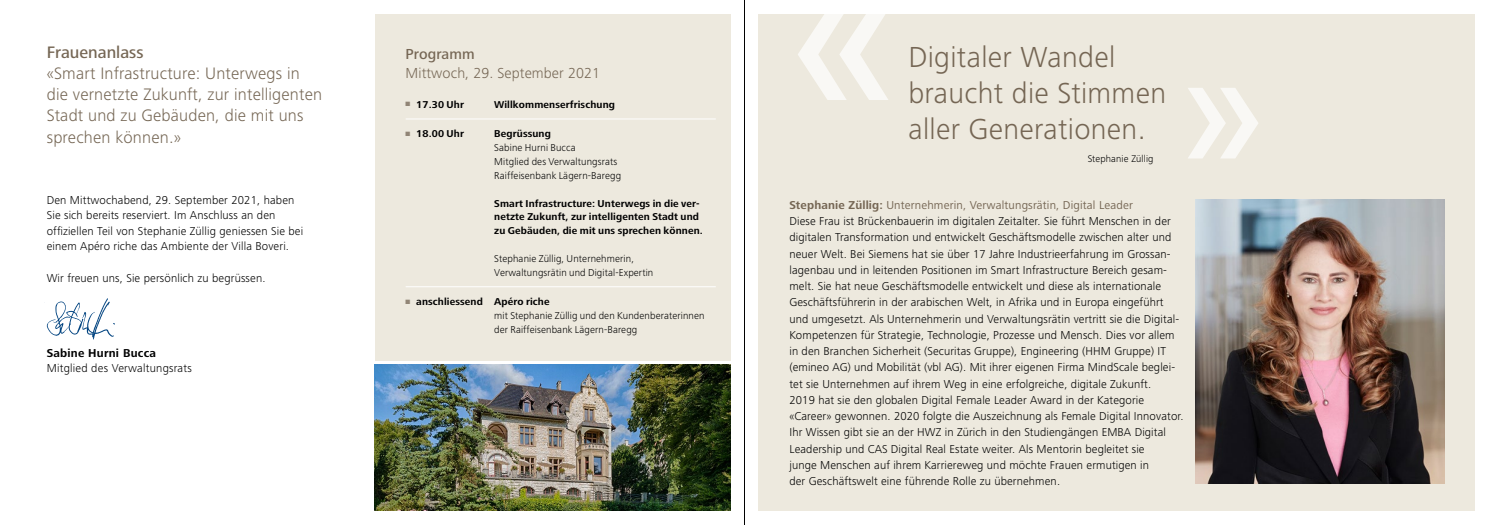
<style>
.page{position:relative;width:1489px;height:525px;background:#fff}
.page>*{position:absolute;margin:0;border:0;box-sizing:border-box;transform-origin:0 0}
.t1{font:300 30px/36px "Frutiger Next LT";letter-spacing:.01em;color:#756654}
.t2{font:300 17.25px/21.2px "Frutiger Next LT";letter-spacing:.01em;color:#756654}
.t3{font:500 17.25px "Frutiger Next LT";color:#756654}
.t4{font:300 15px "Frutiger Next LT";letter-spacing:.005em;color:#756654}
.t5{font:500 15px "Frutiger Next LT";letter-spacing:.005em;color:#756654}
.t6{font:300 11.88px/16.2px "Frutiger Next LT";letter-spacing:.01em;color:#000}
.t7{font:700 11.88px "Frutiger Next LT";letter-spacing:.02em;color:#000}
.t8{font:300 10.25px/13.9px "Frutiger Next LT";letter-spacing:.01em;color:#000}
.t9{font:700 10.25px/13.9px "Frutiger Next LT";letter-spacing:.01em;color:#000}
.t10{font:300 10px "Frutiger Next LT";letter-spacing:.01em;color:#000}
.s1{font-weight:700}
.s2{font-weight:700;color:#756654}
.s3{font-weight:400;color:#756654}
</style>
<div class="page">
<div style="left:375px;top:14px;width:355px;height:346px;background:#ede9de"></div>
<img style="left:375px;top:364px;width:355px;height:146px">
<div style="left:758px;top:14px;width:716px;height:496px;background:#ede9de"></div>
<img style="left:1195px;top:199px;width:249px;height:284px">
<svg style="left:798px;top:14px;width:90px;height:86px"></svg>
<svg style="left:1188px;top:88px;width:70px;height:70px"></svg>
<img style="left:44px;top:298px;width:71px;height:42px">
<hr style="left:405px;top:119px;width:310px;height:1px;background:#fff">
<hr style="left:405px;top:286px;width:310px;height:1px;background:#fff">
<hr style="left:744px;top:0;width:1px;height:524px;background:#000">
<h2 class="t3" style="left:47px;top:42px;width:98px">Frauenanlass</h2>
<h2 class="t2" style="left:47px;top:62px;width:277px">«Smart Infrastructure: Unterwegs in die vernetzte Zukunft, zur intelligenten Stadt und zu Gebäuden, die mit uns sprechen können.»</h2>
<p class="t6" style="left:47px;top:192px;width:258px;line-height:15.6px">Den Mittwochabend, 29. September 2021, haben Sie sich bereits reserviert. Im Anschluss an den offiziellen Teil von Stephanie Züllig geniessen Sie bei einem Apéro riche das Ambiente der Villa Boveri.</p>
<p class="t6" style="left:47px;top:269px;width:220px">Wir freuen uns, Sie persönlich zu begrüssen.</p>
<p class="t7" style="left:47px;top:346px;width:111px">Sabine Hurni Bucca</p>
<p class="t6" style="left:47px;top:359px;width:147px">Mitglied des Verwaltungsrats</p>
<p class="t5" style="left:405px;top:46px;width:70px">Programm</p>
<p class="t4" style="left:405px;top:64px;width:196px">Mittwoch, 29. September 2021</p>
<p class="t9" style="left:405px;top:98px;width:60px"><sup>■</sup> 17.30 Uhr</p>
<p class="t9" style="left:494px;top:98px;width:122px">Willkommenserfrischung</p>
<p class="t9" style="left:405px;top:127px;width:60px"><sup>■</sup> 18.00 Uhr</p>
<p class="t9" style="left:494px;top:127px;width:58px">Begrüssung</p>
<p class="t8" style="left:494px;top:141px;width:128px">Sabine Hurni Bucca<br>Mitglied des Verwaltungsrats<br>Raiffeisenbank Lägern-Baregg</p>
<p class="t9" style="left:494px;top:196px;width:210px">Smart Infrastructure: Unterwegs in die ver&shy;netzte Zukunft, zur intelligenten Stadt und zu Gebäuden, die mit uns sprechen können.</p>
<p class="t8" style="left:494px;top:251px;width:160px">Stephanie Züllig, Unternehmerin,<br>Verwaltungsrätin und Digital-Expertin</p>
<p class="t8" style="left:494px;top:295px;width:212px;text-indent:-89px"><sup>■</sup> <span class="s1">anschliessend Apéro riche<br></span>mit Stephanie Züllig und den Kundenberaterinnen der Raiffeisenbank Lägern-Baregg</p>
<h1 class="t1" style="left:908px;top:39px;width:259px">Digitaler Wandel braucht die Stimmen aller Generationen.</h1>
<p class="t10" style="left:1087px;top:153px;width:67px">Stephanie Züllig</p>
<p class="t6" style="left:789px;top:196px;width:396px"><span class="s2">Stephanie Züllig:</span> <span class="s3">Unternehmerin, Verwaltungsrätin, Digital Leader<br></span>Diese Frau ist Brückenbauerin im digitalen Zeitalter. Sie führt Menschen in der digitalen Transformation und entwickelt Geschäftsmodelle zwischen alter und neuer Welt. Bei Siemens hat sie über 17 Jahre Industrieerfahrung im Grossan&shy;lagenbau und in leitenden Positionen im Smart Infrastructure Bereich gesam&shy;melt. Sie hat neue Geschäftsmodelle entwickelt und diese als internationale Geschäftsführerin in der arabischen Welt, in Afrika und in Europa eingeführt und umgesetzt. Als Unternehmerin und Verwaltungsrätin vertritt sie die Digital-Kompetenzen für Strategie, Technologie, Prozesse und Mensch. Dies vor allem in den Branchen Sicherheit (Securitas Gruppe), Engineering (HHM Gruppe) IT (emineo AG) und Mobilität (vbl AG). Mit ihrer eigenen Firma MindScale beglei&shy;tet sie Unternehmen auf ihrem Weg in eine erfolgreiche, digitale Zukunft.<br>2019 hat sie den globalen Digital Female Leader Award in der Kategorie «Career» gewonnen. 2020 folgte die Auszeichnung als Female Digital Innovator.<br>Ihr Wissen gibt sie an der HWZ in Zürich in den Studiengängen EMBA Digital Leadership und CAS Digital Real Estate weiter. Als Mentorin begleitet sie<br>junge Menschen auf ihrem Karriereweg und möchte Frauen ermutigen in<br>der Geschäftswelt eine führende Rolle zu übernehmen.</p>
</div>
